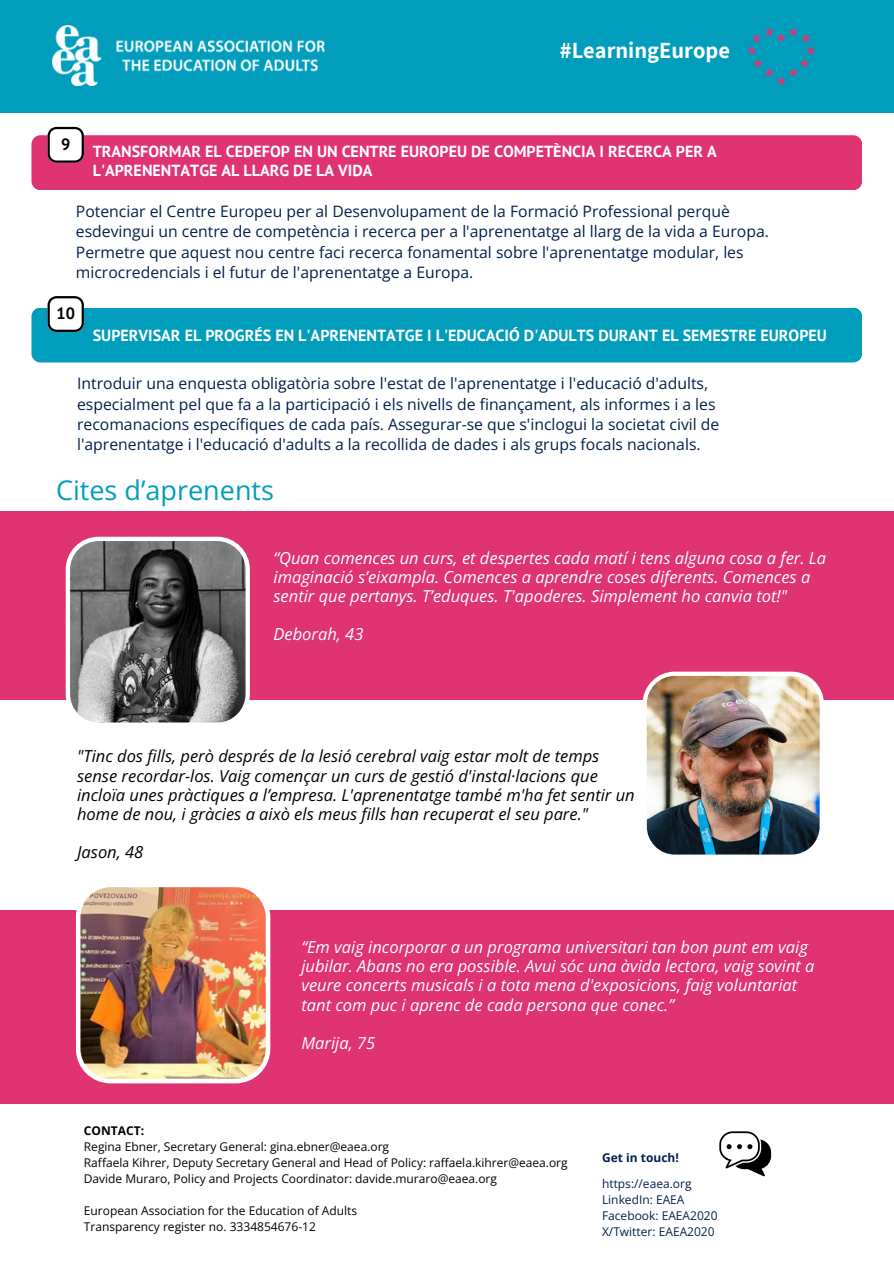
<style>
.page{position:relative;width:894px;height:1264px;background:#fff}
.page>*{position:absolute;margin:0;border:0;box-sizing:border-box;transform-origin:0 0}
.t1{font:27px "Open Sans";color:#009dbc}
.t2{font:700 22.5px "Assistant";color:#fff}
.t3{font:italic 16.5px/19.2px "Open Sans";color:#fff}
.t4{font:italic 16.5px/19.2px "Open Sans";color:#000}
.t5{font:700 16.35px "PT Sans";color:#000}
.t6{font:700 16.05px/19.2px "PT Sans";color:#fff}
.t7{font:15.75px/20.2px "Open Sans";color:#03214c}
.t8{font:12px/16px "Open Sans";color:#000}
.t9{font:12px "Open Sans";color:#03214c}
.t10{font:700 12px "Open Sans";color:#03214c}
.t11{font:700 12px "Open Sans";color:#000}
</style>
<div class="page">
<div style="left:0;top:511px;width:893px;height:189px;background:#df3372"></div>
<div style="left:0;top:910px;width:893px;height:194px;background:#df3372"></div>
<div style="left:0;top:0;width:893px;height:113px;background:#009dbc"></div>
<img style="left:76px;top:887px;width:194px;height:196px">
<img style="left:642px;top:671px;width:181px;height:184px">
<svg style="left:66px;top:536px;width:184px;height:187px"></svg>
<div style="left:31px;top:307px;width:830px;height:55px;background:#009dbc;border-radius:9px"></div>
<div style="left:31px;top:135px;width:830px;height:55px;background:#df3372;border-radius:9px"></div>
<svg style="left:47px;top:127px;width:37px;height:36px"></svg>
<svg style="left:47px;top:296px;width:37px;height:36px"></svg>
<svg style="left:719px;top:1131px;width:51px;height:45px"></svg>
<img style="left:52px;top:26px;width:273px;height:60px">
<svg style="left:747px;top:27px;width:68px;height:58px"></svg>
<p class="t2" style="left:559px;top:35px;width:171px">#LearningEurope</p>
<h4 class="t5" style="left:61px;top:133px;width:11px">9</h4>
<p class="t6" style="left:93px;top:141px;width:625px">TRANSFORMAR EL CEDEFOP EN UN CENTRE EUROPEU DE COMPETÈNCIA I RECERCA PER A<br>L'APRENENTATGE AL LLARG DE LA VIDA</p>
<p class="t7" style="left:76px;top:201px;width:694px">Potenciar el Centre Europeu per al Desenvolupament de la Formació Professional perquè esdevingui un centre de competència i recerca per a l'aprenentatge al llarg de la vida a Europa.<br>Permetre que aquest nou centre faci recerca fonamental sobre l'aprenentatge modular, les microcredencials i el futur de l'aprenentatge a Europa.</p>
<h4 class="t5" style="left:56px;top:302px;width:20px">10</h4>
<h4 class="t6" style="left:93px;top:325px;width:735px">SUPERVISAR EL PROGRÉS EN L'APRENENTATGE I L'EDUCACIÓ D'ADULTS DURANT EL SEMESTRE EUROPEU</h4>
<h4 class="t7" style="left:77px;top:373px;width:643px">Introduir una enquesta obligatòria sobre l'estat de l'aprenentatge i l'educació d'adults, especialment pel que fa a la participació i els nivells de finançament, als informes i a les recomanacions específiques de cada país. Assegurar-se que s'inclogui la societat civil de l'aprenentatge i l'educació d'adults a la recollida de dades i als grups focals nacionals.</h4>
<h1 class="t1" style="left:56px;top:471px;width:219px">Cites d’aprenents</h1>
<p class="t3" style="left:273px;top:548px;width:554px">“Quan comences un curs, et despertes cada matí i tens alguna cosa a fer. La imaginació s’eixampla. Comences a aprendre coses diferents. Comences a sentir que pertanys. T’eduques. T'apoderes. Simplement ho canvia tot!"</p>
<h3 class="t3" style="left:273px;top:624px;width:91px">Deborah, 43</h3>
<p class="t4" style="left:77px;top:746px;width:559px">"Tinc dos fills, però després de la lesió cerebral vaig estar molt de temps sense recordar-los. Vaig començar un curs de gestió d'instal·lacions que incloïa unes pràctiques a l’empresa. L'aprenentatge també m'ha fet sentir un home de nou, i gràcies a això els meus fills han recuperat el seu pare."</p>
<h2 class="t4" style="left:77px;top:842px;width:68px">Jason, 48</h2>
<p class="t3" style="left:301px;top:937px;width:514px">“Em vaig incorporar a un programa universitari tan bon punt em vaig jubilar. Abans no era possible. Avui sóc una àvida lectora, vaig sovint a veure concerts musicals i a tota mena d'exposicions, faig voluntariat tant com puc i aprenc de cada persona que conec.”</p>
<p class="t3" style="left:301px;top:1032px;width:75px">Marija, 75</p>
<p class="t11" style="left:84px;top:1121px;width:62px">CONTACT:</p>
<p class="t8" style="left:84px;top:1137px;width:485px">Regina Ebner, Secretary General: gina.ebner@eaea.org<br>Raffaela Kihrer, Deputy Secretary General and Head of Policy: raffaela.kihrer@eaea.org<br>Davide Muraro, Policy and Projects Coordinator: davide.muraro@eaea.org</p>
<p class="t8" style="left:84px;top:1201px;width:275px">European Association for the Education of Adults<br>Transparency register no. 3334854676-12</p>
<p class="t10" style="left:602px;top:1149px;width:78px">Get in touch!</p>
<h4 class="t9" style="left:602px;top:1174px;width:91px">https://eaea.org</h4>
<h4 class="t9" style="left:602px;top:1190px;width:84px">LinkedIn: EAEA</h4>
<p class="t9" style="left:602px;top:1206px;width:117px">Facebook: EAEA2020</p>
<h5 class="t9" style="left:602px;top:1222px;width:114px">X/Twitter: EAEA2020</h5>
</div>
